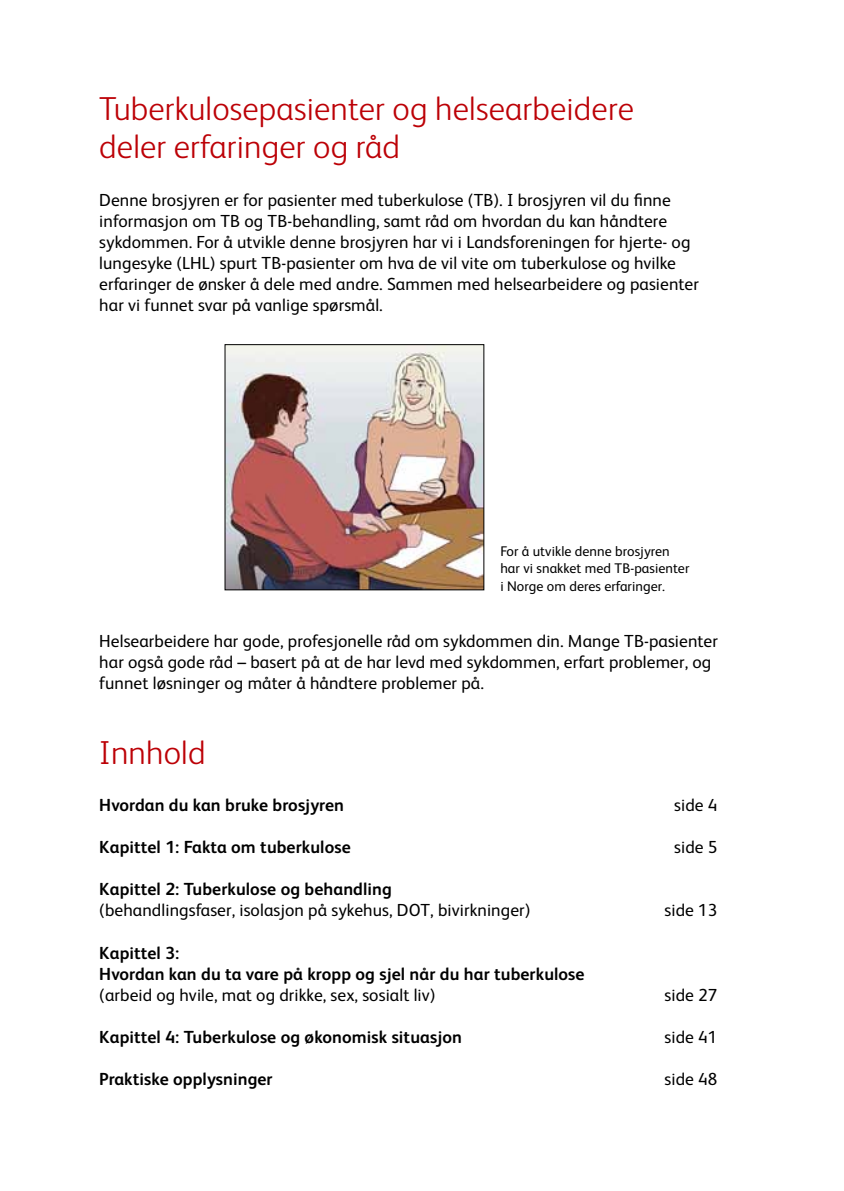
<style>
.page{position:relative;width:844px;height:1191px;background:#fff}
.page>*{position:absolute;margin:0;border:0;box-sizing:border-box;transform-origin:0 0}
.t1{font:300 33.25px/38.5px "FS Albert";letter-spacing:.005em;color:#bc0006}
.t2{font:17.5px/21px "FS Albert";letter-spacing:.005em;color:#000}
.t3{font:700 17.5px/21px "FS Albert";letter-spacing:.005em;color:#000}
.t4{font:14px/17.5px "FS Albert";letter-spacing:.005em;color:#000}
</style>
<div class="page">
<img style="left:226px;top:346px;width:256px;height:242px">
<div style="left:224px;top:344px;width:260px;height:246px;border:1px solid #000"></div>
<h1 class="t1" style="left:99px;top:89px;width:536px">Tuberkulosepasienter og helsearbeidere deler erfaringer og råd</h1>
<p class="t2" style="left:99px;top:189px;width:601px">Denne brosjyren er for pasienter med tuberkulose (TB). I brosjyren vil du finne informasjon om TB og TB-behandling, samt råd om hvordan du kan håndtere sykdommen. For å utvikle denne brosjyren har vi i Landsforeningen for hjerte- og lungesyke (LHL) spurt TB-pasienter om hva de vil vite om tuberkulose og hvilke erfaringer de ønsker å dele med andre. Sammen med helsearbeidere og pasienter har vi funnet svar på vanlige spørsmål.</p>
<p class="t4" style="left:500px;top:542px;width:190px">For å utvikle denne brosjyren har vi snakket med TB-pasienter i Norge om deres erfaringer.</p>
<p class="t2" style="left:99px;top:630px;width:620px">Helsearbeidere har gode, profesjonelle råd om sykdommen din. Mange TB-pasienter har også gode råd – basert på at de har levd med sykdommen, erfart problemer, og funnet løsninger og måter å håndtere problemer på.</p>
<h1 class="t1" style="left:99px;top:733px;width:108px">Innhold</h1>
<p class="t3" style="left:99px;top:795px;width:246px">Hvordan du kan bruke brosjyren</p>
<p class="t2" style="left:674px;top:795px;width:45px">side 4</p>
<p class="t3" style="left:99px;top:837px;width:253px">Kapittel 1: Fakta om tuberkulose</p>
<p class="t2" style="left:674px;top:837px;width:45px">side 5</p>
<p class="t3" style="left:99px;top:879px;width:294px">Kapittel 2: Tuberkulose og behandling</p>
<p class="t2" style="left:99px;top:900px;width:432px">(behandlingsfaser, isolasjon på sykehus, DOT, bivirkninger)</p>
<p class="t2" style="left:664px;top:900px;width:54px">side 13</p>
<p class="t3" style="left:99px;top:942px;width:486px">Kapittel 3:<br>Hvordan kan du ta vare på kropp og sjel når du har tuberkulose</p>
<p class="t2" style="left:99px;top:984px;width:338px">(arbeid og hvile, mat og drikke, sex, sosialt liv)</p>
<p class="t2" style="left:664px;top:984px;width:54px">side 27</p>
<p class="t3" style="left:99px;top:1026px;width:364px">Kapittel 4: Tuberkulose og økonomisk situasjon</p>
<p class="t2" style="left:664px;top:1026px;width:54px">side 41</p>
<p class="t3" style="left:99px;top:1068px;width:175px">Praktiske opplysninger</p>
<p class="t2" style="left:664px;top:1068px;width:54px">side 48</p>
</div>
